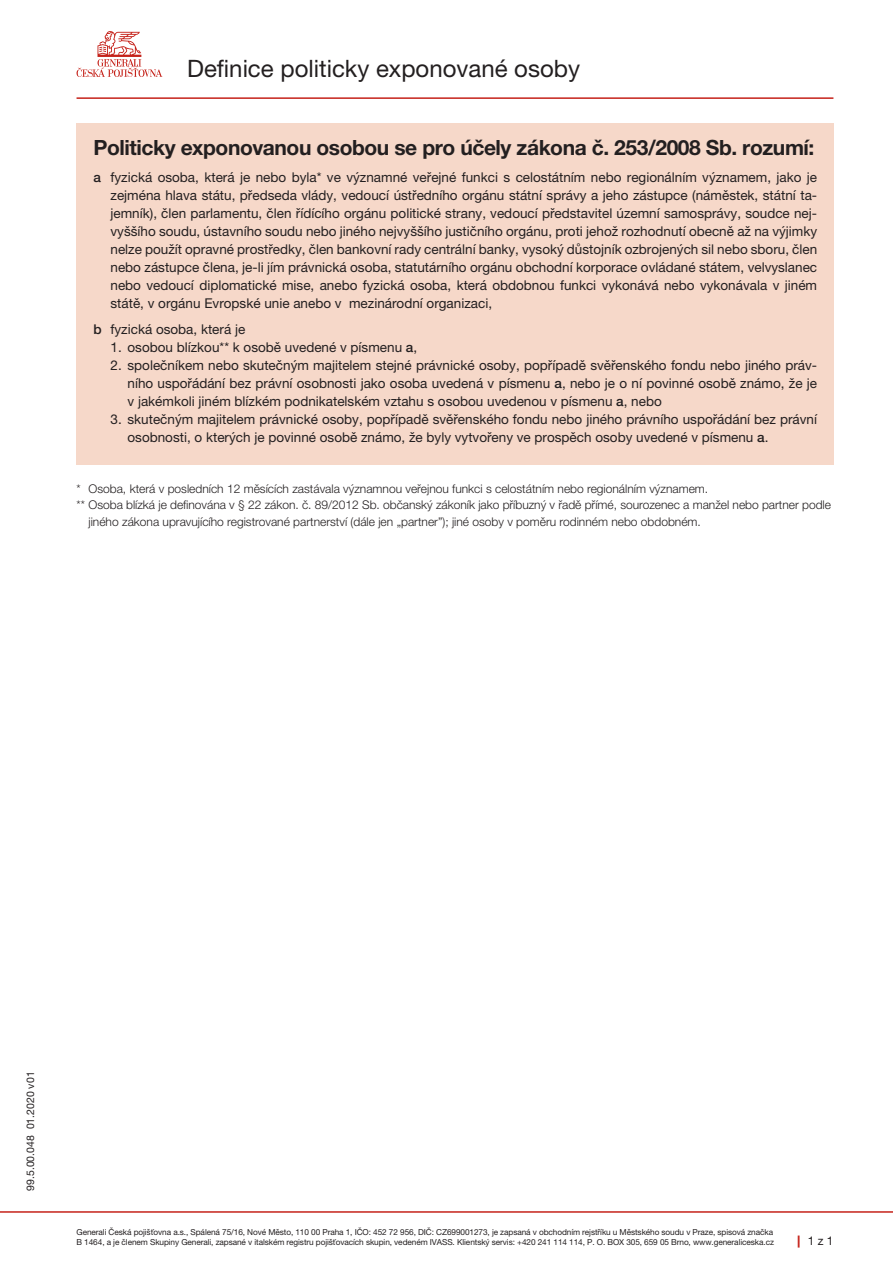
<style>
.page{position:relative;width:893px;height:1263px;background:#fff}
.page>*{position:absolute;margin:0;border:0;box-sizing:border-box;transform-origin:0 0}
.t1{font:24px "Helvetica Neue LT Pro";color:#231f20}
.t2{font:700 21px "Helvetica Neue LT Pro";letter-spacing:-.02em;color:#231f20}
.t3{font:13.5px/18px "Helvetica Neue LT Pro";color:#231f20;text-align:justify}
.t4{font:300 12px "Helvetica Neue LT Pro";color:#231f20}
.t5{font:12px "Helvetica Neue LT Pro";color:#231f20}
.t6{font:10.5px "Helvetica Neue LT Pro";color:#231f20}
.t7{font:8.25px/10.5px "Helvetica Neue LT Pro";letter-spacing:-.01em;color:#231f20}
.s1{font-weight:500}
.s2{font-weight:800;color:#c5221a}
</style>
<div class="page">
<hr style="left:77px;top:97px;width:756px;height:2px;background:#c5221a">
<svg style="left:77px;top:31px;width:85px;height:46px"></svg>
<div style="left:77px;top:123px;width:757px;height:342px;background:#f6d8c9"></div>
<hr style="left:0;top:1211px;width:893px;height:2px;background:#c5221a">
<h1 class="t1" style="left:187px;top:54px;width:394px">Definice politicky exponované osoby</h1>
<h2 class="t2" style="left:94px;top:135px;width:722px">Politicky exponovanou osobou se pro účely zákona č. 253/2008 Sb. rozumí:</h2>
<p class="t3" style="left:111px;top:168px;width:708px;text-indent:-17px"><span class="s1">a</span> fyzická osoba, která je nebo byla* ve významné veřejné funkci s celostátním nebo regionálním významem, jako je zejména hlava státu, předseda vlády, vedoucí ústředního orgánu státní správy a jeho zástupce (náměstek, státní ta&shy;jemník), člen parlamentu, člen řídícího orgánu politické strany, vedoucí představitel územní samosprávy, soudce nej&shy;vyššího soudu, ústavního soudu nebo jiného nejvyššího justičního orgánu, proti jehož rozhodnutí obecně až na výjimky nelze použít opravné prostředky, člen bankovní rady centrální banky, vysoký důstojník ozbrojených sil nebo sboru, člen nebo zástupce člena, je-li jím právnická osoba, statutárního orgánu obchodní korporace ovládané státem, velvyslanec nebo vedoucí diplomatické mise, anebo fyzická osoba, která obdobnou funkci vykonává nebo vykonávala v jiném státě, v orgánu Evropské unie anebo v mezinárodní organizaci,</p>
<p class="t3" style="left:94px;top:320px;width:153px"><span class="s1">b</span> fyzická osoba, která je</p>
<p class="t3" style="left:111px;top:338px;width:308px">1. osobou blízkou** k osobě uvedené v písmenu <span class="s1">a</span>,</p>
<p class="t3" style="left:128px;top:356px;width:691px;text-indent:-17px">2. společníkem nebo skutečným majitelem stejné právnické osoby, popřípadě svěřenského fondu nebo jiného práv&shy;ního uspořádání bez právní osobnosti jako osoba uvedená v písmenu <span class="s1">a</span>, nebo je o ní povinné osobě známo, že je v jakémkoli jiném blízkém podnikatelském vztahu s osobou uvedenou v písmenu <span class="s1">a</span>, nebo</p>
<p class="t3" style="left:128px;top:410px;width:691px;text-indent:-17px">3. skutečným majitelem právnické osoby, popřípadě svěřenského fondu nebo jiného právního uspořádání bez právní osobnosti, o kterých je povinné osobě známo, že byly vytvořeny ve prospěch osoby uvedené v písmenu <span class="s1">a</span>.</p>
<p class="t4" style="left:77px;top:481px;width:633px">* Osoba, která v posledních 12 měsících zastávala významnou veřejnou funkci s celostátním nebo regionálním významem.</p>
<p class="t4" style="left:77px;top:498px;width:756px">** Osoba blízká je definována v § 22 zákon. č. 89/2012 Sb. občanský zákoník jako příbuzný v řadě přímé, sourozenec a manžel nebo partner podle</p>
<p class="t4" style="left:89px;top:514px;width:614px">jiného zákona upravujícího registrované partnerství (dále jen „partner”); jiné osoby v poměru rodinném nebo obdobném.</p>
<p class="t6" style="left:24px;top:1191px;width:121px;rotate:-90deg">99.5.00.048 01.2020 v01</p>
<p class="t7" style="left:77px;top:1226px;width:699px">Generali Česká pojišťovna a.s., Spálená 75/16, Nové Město, 110 00 Praha 1, IČO: 452 72 956, DIČ: CZ699001273, je zapsaná v obchodním rejstříku u Městského soudu v Praze, spisová značka<br>B 1464, a je členem Skupiny Generali, zapsané v italském registru pojišťovacích skupin, vedeném IVASS. Klientský servis: +420 241 114 114, P. O. BOX 305, 659 05 Brno, www.generaliceska.cz</p>
<p class="t5" style="left:798px;top:1234px;width:37px"><span class="s2">|</span> 1 z 1</p>
</div>
